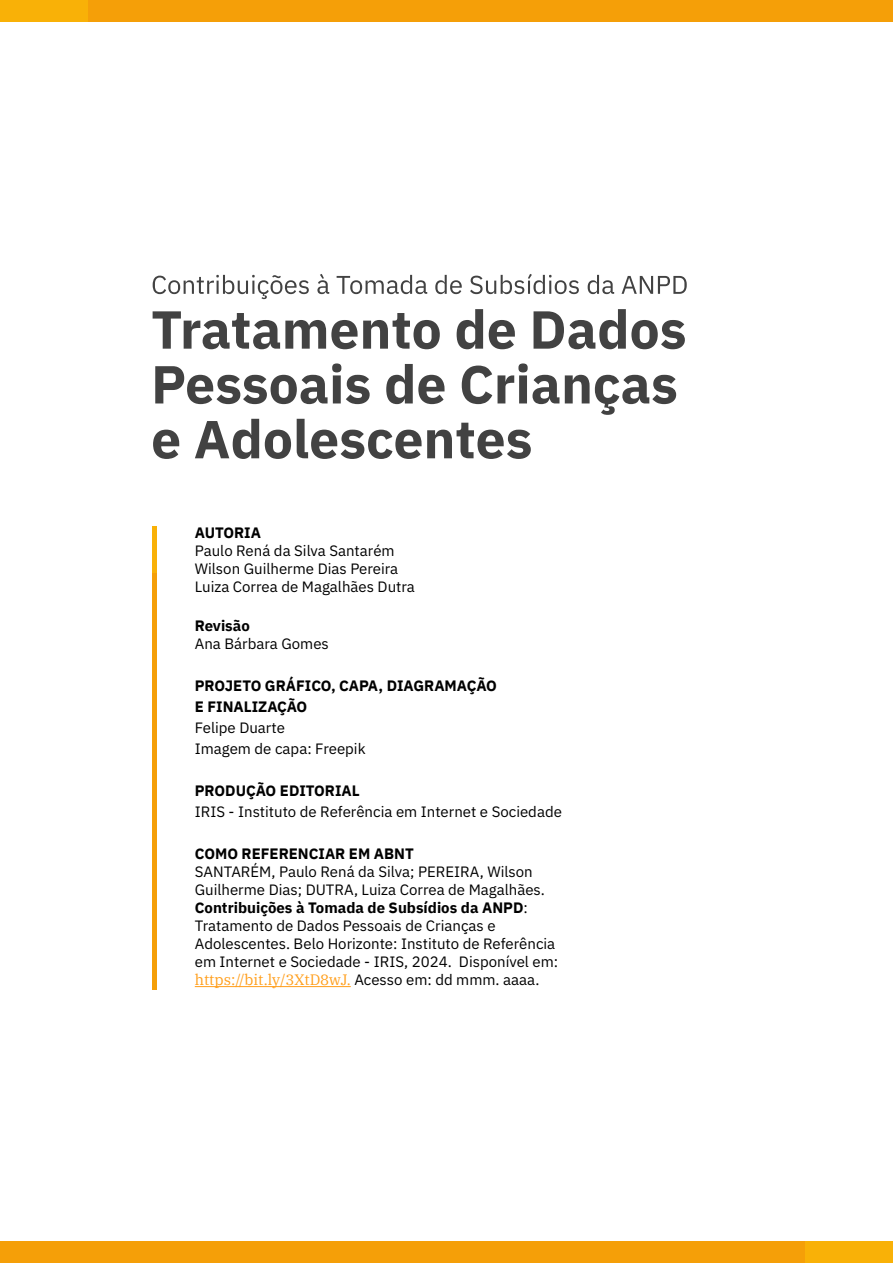
<style>
.page{position:relative;width:893px;height:1263px;background:#fff}
.page>*{position:absolute;margin:0;border:0;box-sizing:border-box;transform-origin:0 0}
.t1{font:15px/18px "IBM Plex Sans";color:#000}
.t2{font:700 15px/21px "IBM Plex Sans";color:#000}
.t3{font:15px "IBM Plex Serif";color:#ff9e1a}
.s1{font-weight:700}
.s2{font-family:"IBM Plex Sans";color:#000}
</style>
<div class="page">
<div style="left:87px;top:0;width:806px;height:22px;background:#f59f08"></div>
<div style="left:0;top:0;width:87px;height:22px;background:#f9b107"></div>
<div style="left:0;top:1241px;width:806px;height:22px;background:#f59f08"></div>
<div style="left:806px;top:1241px;width:87px;height:22px;background:#f9b107"></div>
<hr style="left:195px;top:986px;width:156px;height:1px;background:#ff9e1a">
<div style="left:152px;top:573px;width:5px;height:416px;background:#f59f08"></div>
<div style="left:152px;top:526px;width:5px;height:47px;background:#f9b107"></div>
<svg style="left:153px;top:275px;width:156px;height:24px"></svg>
<svg style="left:317px;top:274px;width:12px;height:20px"></svg>
<svg style="left:337px;top:275px;width:90px;height:19px"></svg>
<svg style="left:435px;top:275px;width:27px;height:19px"></svg>
<svg style="left:470px;top:274px;width:109px;height:20px"></svg>
<svg style="left:588px;top:275px;width:26px;height:19px"></svg>
<svg style="left:622px;top:276px;width:65px;height:18px"></svg>
<svg style="left:153px;top:311px;width:287px;height:38px"></svg>
<svg style="left:457px;top:309px;width:26px;height:40px"></svg>
<svg style="left:489px;top:320px;width:26px;height:29px"></svg>
<svg style="left:533px;top:309px;width:152px;height:40px"></svg>
<svg style="left:155px;top:363px;width:215px;height:41px"></svg>
<svg style="left:386px;top:364px;width:59px;height:40px"></svg>
<svg style="left:462px;top:363px;width:97px;height:41px"></svg>
<svg style="left:565px;top:375px;width:111px;height:40px"></svg>
<svg style="left:153px;top:430px;width:26px;height:29px"></svg>
<svg style="left:195px;top:419px;width:64px;height:40px"></svg>
<svg style="left:265px;top:430px;width:26px;height:29px"></svg>
<svg style="left:297px;top:419px;width:234px;height:40px"></svg>
<p class="t2" style="left:195px;top:521px;width:68px">AUTORIA</p>
<p class="t1" style="left:195px;top:540px;width:222px">Paulo Rená da Silva Santarém<br>Wilson Guilherme Dias Pereira<br>Luiza Correa de Magalhães Dutra</p>
<p class="t2" style="left:195px;top:614px;width:57px">Revisão</p>
<p class="t1" style="left:195px;top:633px;width:136px">Ana Bárbara Gomes</p>
<p class="t2" style="left:195px;top:674px;width:304px">PROJETO GRÁFICO, CAPA, DIAGRAMAÇÃO<br>E FINALIZAÇÃO</p>
<p class="t1" style="left:195px;top:716px;width:172px;line-height:21px">Felipe Duarte<br>Imagem de capa: Freepik</p>
<p class="t2" style="left:195px;top:779px;width:166px">PRODUÇÃO EDITORIAL</p>
<p class="t1" style="left:195px;top:802px;width:369px">IRIS - Instituto de Referência em Internet e Sociedade</p>
<p class="t2" style="left:195px;top:842px;width:220px">COMO REFERENCIAR EM ABNT</p>
<p class="t1" style="left:195px;top:862px;width:365px">SANTARÉM, Paulo Rená da Silva; PEREIRA, Wilson Guilherme Dias; DUTRA, Luiza Correa de Magalhães.<br><span class="s1">Contribuições à Tomada de Subsídios da ANPD</span>:<br>Tratamento de Dados Pessoais de Crianças e Adolescentes. Belo Horizonte: Instituto de Referência em Internet e Sociedade - IRIS, 2024. Disponível em:</p>
<p class="t3" style="left:195px;top:968px;width:346px">https://bit.ly/3XtD8wJ. <span class="s2">Acesso em: dd mmm. aaaa.</span></p>
</div>
